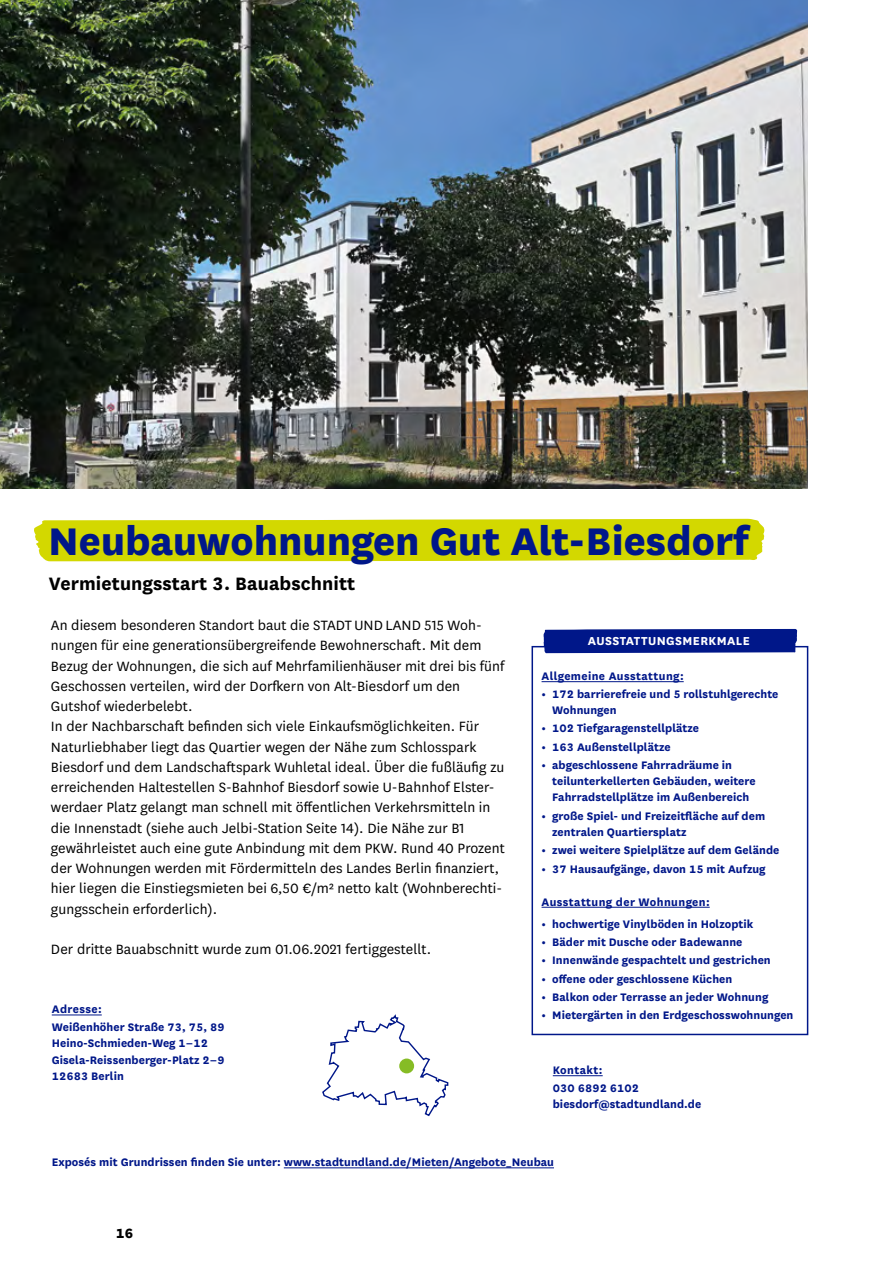
<style>
.page{position:relative;width:893px;height:1263px;background:#fff}
.page>*{position:absolute;margin:0;border:0;box-sizing:border-box;transform-origin:0 0}
.H1-Themen-Headline{font:800 45px "National";color:#001789}
.H2-Sub-Headline___Bo{font:700 21px "National";letter-spacing:.005em;color:#000}
.T1___Mengentext-Flat{font:15.75px/20.2px "National";letter-spacing:.005em;color:#000}
.t1{font:800 15.75px "National";color:#000}
.t2{font:700 13.5px "National";letter-spacing:.03em;color:#fff}
.M2___Metadaten___Bla{font:700 12.75px/16.2px "National";letter-spacing:.005em;color:#001789}
.M3___Überschrift-Met{font:700 12.75px "National";letter-spacing:.03em;color:#001789}
.M2___Metadaten___Bla-2{font:700 12.75px "National";letter-spacing:.03em;color:#001789}
</style>
<div class="page">
<img style="left:0;top:0;width:808px;height:488px">
<div style="left:34px;top:519px;width:731px;height:42px;background:#d3d800"></div>
<hr style="left:284px;top:1167px;width:270px;height:1px;background:#001789">
<hr style="left:52px;top:1014px;width:50px;height:1px;background:#001789">
<hr style="left:553px;top:1075px;width:50px;height:1px;background:#001789">
<svg style="left:322px;top:1014px;width:127px;height:103px"></svg>
<div style="left:399px;top:1058px;width:15px;height:15px;background:#86bc25;border-radius:50%"></div>
<svg style="left:544px;top:629px;width:253px;height:24px;background:#071d8c"></svg>
<hr style="left:542px;top:681px;width:142px;height:1px;background:#001789">
<hr style="left:542px;top:907px;width:168px;height:1px;background:#001789">
<div style="left:532px;top:646px;width:276px;height:389px;border:2px solid #001789"></div>
<h1 class="H1-Themen-Headline" style="left:48px;top:508px;width:702px">Neubauwohnungen Gut Alt-Biesdorf</h1>
<h2 class="H2-Sub-Headline___Bo" style="left:49px;top:568px;width:308px">Vermietungsstart 3. Bauabschnitt</h2>
<p class="T1___Mengentext-Flat" style="left:51px;top:614px;width:455px">An diesem besonderen Standort baut die STADT UND LAND 515 Woh&shy;nungen für eine generationsübergreifende Bewohnerschaft. Mit dem Bezug der Wohnungen, die sich auf Mehrfamilienhäuser mit drei bis fünf Geschossen verteilen, wird der Dorfkern von Alt-Biesdorf um den Gutshof wiederbelebt.<br>In der Nachbarschaft befinden sich viele Einkaufsmöglichkeiten. Für Naturliebhaber liegt das Quartier wegen der Nähe zum Schlosspark Biesdorf und dem Landschaftspark Wuhletal ideal. Über die fußläufig zu erreichenden Haltestellen S-Bahnhof Biesdorf sowie U-Bahnhof Elster&shy;werdaer Platz gelangt man schnell mit öffentlichen Verkehrsmitteln in die Innenstadt (siehe auch Jelbi-Station Seite 14). Die Nähe zur B1 gewährleistet auch eine gute Anbindung mit dem PKW. Rund 40 Prozent der Wohnungen werden mit Fördermitteln des Landes Berlin finanziert, hier liegen die Einstiegsmieten bei 6,50 €/m² netto kalt (Wohnberechti&shy;gungsschein erforderlich).</p>
<p class="T1___Mengentext-Flat" style="left:51px;top:938px;width:382px">Der dritte Bauabschnitt wurde zum 01.06.2021 fertiggestellt.</p>
<p class="M3___Überschrift-Met" style="left:52px;top:1000px;width:52px">Adresse:</p>
<p class="M2___Metadaten___Bla" style="left:52px;top:1018px;width:174px">Weißenhöher Straße 73, 75, 89</p>
<p class="M2___Metadaten___Bla" style="left:52px;top:1034px;width:158px">Heino-Schmieden-Weg 1‒12</p>
<p class="M2___Metadaten___Bla" style="left:52px;top:1051px;width:174px">Gisela-Reissenberger-Platz 2‒9</p>
<p class="M2___Metadaten___Bla" style="left:52px;top:1067px;width:74px">12683 Berlin</p>
<p class="t2" style="left:588px;top:631px;width:163px">AUSSTATTUNGSMERKMALE</p>
<p class="M3___Überschrift-Met" style="left:542px;top:667px;width:144px">Allgemeine Ausstattung:</p>
<p class="M2___Metadaten___Bla" style="left:552px;top:685px;width:228px;text-indent:-11px">• 172 barrierefreie und 5 rollstuhlgerechte<br>Wohnungen</p>
<p class="M2___Metadaten___Bla" style="left:542px;top:719px;width:159px">• 102 Tiefgaragenstellplätze</p>
<p class="M2___Metadaten___Bla" style="left:542px;top:738px;width:131px">• 163 Außenstellplätze</p>
<p class="M2___Metadaten___Bla" style="left:552px;top:756px;width:205px;text-indent:-11px">• abgeschlossene Fahrradräume in teilunterkellerten Gebäuden, weitere<br>Fahrradstellplätze im Außenbereich</p>
<p class="M2___Metadaten___Bla" style="left:552px;top:807px;width:215px;text-indent:-11px">• große Spiel- und Freizeitfläche auf dem zentralen Quartiersplatz</p>
<p class="M2___Metadaten___Bla" style="left:542px;top:841px;width:239px">• zwei weitere Spielplätze auf dem Gelände</p>
<p class="M2___Metadaten___Bla" style="left:542px;top:860px;width:226px">• 37 Hausaufgänge, davon 15 mit Aufzug</p>
<p class="M2___Metadaten___Bla-2" style="left:542px;top:893px;width:170px">Ausstattung der Wohnungen:</p>
<p class="M2___Metadaten___Bla" style="left:542px;top:915px;width:213px">• hochwertige Vinylböden in Holzoptik</p>
<p class="M2___Metadaten___Bla" style="left:542px;top:933px;width:202px">• Bäder mit Dusche oder Badewanne</p>
<p class="M2___Metadaten___Bla" style="left:542px;top:951px;width:231px">• Innenwände gespachtelt und gestrichen</p>
<p class="M2___Metadaten___Bla" style="left:542px;top:970px;width:192px">• offene oder geschlossene Küchen</p>
<p class="M2___Metadaten___Bla" style="left:542px;top:988px;width:228px">• Balkon oder Terrasse an jeder Wohnung</p>
<p class="M2___Metadaten___Bla" style="left:542px;top:1006px;width:253px">• Mietergärten in den Erdgeschosswohnungen</p>
<p class="M3___Überschrift-Met" style="left:553px;top:1061px;width:51px">Kontakt:</p>
<p class="M2___Metadaten___Bla" style="left:553px;top:1079px;width:88px">030 6892 6102</p>
<p class="M2___Metadaten___Bla" style="left:553px;top:1095px;width:150px">biesdorf@stadtundland.de</p>
<p class="M2___Metadaten___Bla" style="left:52px;top:1153px;width:504px">Exposés mit Grundrissen finden Sie unter: www.stadtundland.de/Mieten/Angebote_Neubau</p>
<p class="t1" style="left:116px;top:1221px;width:19px">16</p>
</div>
